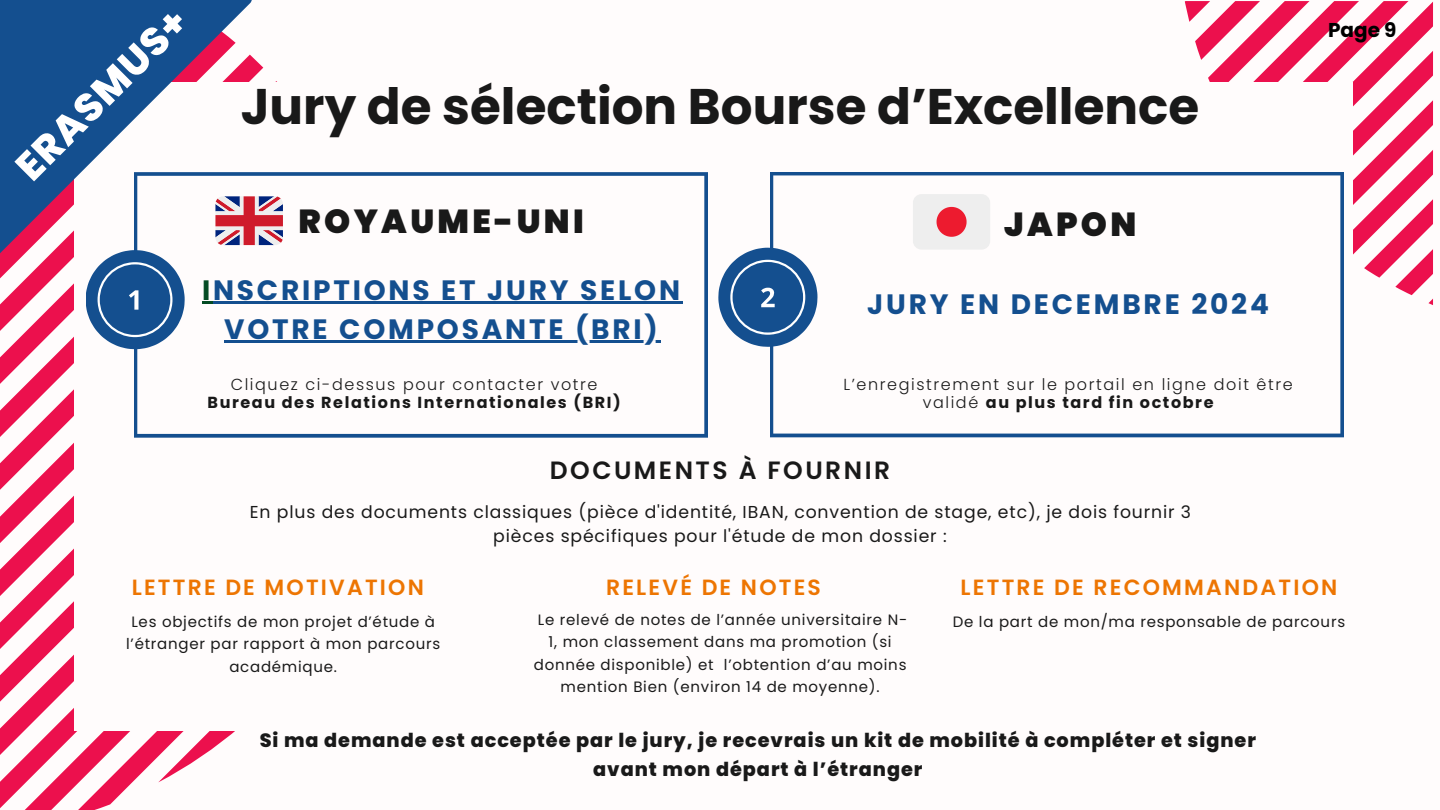
<style>
.page{position:relative;width:1440px;height:810px;background:#fff}
.page>*{position:absolute;margin:0;border:0;box-sizing:border-box;transform-origin:0 0}
.t1{font:700 50px "Poppins";color:#191919}
.t2{font:800 39.5px "Poppins";color:#fff}
.t3{font:900 33.2px "Poppins";letter-spacing:.1em;color:#191919}
.t4{font:700 28px/39px "Poppins";letter-spacing:.1em;color:#144f8f;text-align:center}
.t5{font:600 25px "Poppins";letter-spacing:.1em;color:#191919}
.t6{font:600 22px "Poppins";letter-spacing:.1em;color:#ed7502}
.t7{font:700 20px "Poppins";color:#000}
.t8{font:800 19.2px/28.5px "Poppins";letter-spacing:.05em;color:#191919;text-align:center}
.t9{font:17.2px/24.8px "Poppins";letter-spacing:.05em;color:#191919;text-align:center}
.t10{font:300 16px/18px "Poppins";letter-spacing:.1em;color:#191919;text-align:center}
.t11{font:700 16px "Poppins";letter-spacing:.1em;color:#191919}
.t12{font:15px/22.5px "Poppins";letter-spacing:.05em;color:#191919;text-align:center}
.s1{color:#044b23}
.s2{font-weight:700}
</style>
<div class="page">
<svg style="left:0;top:57px;width:277px;height:753px"></svg>
<svg style="left:1184px;top:1px;width:249px;height:304px"></svg>
<div style="left:74px;top:82px;width:1278px;height:648px;background:#fffcfc"></div>
<svg style="left:86px;top:260px;width:99px;height:89px"></svg>
<svg style="left:718px;top:248px;width:99px;height:99px"></svg>
<div style="left:913px;top:194px;width:77px;height:56px;background:#eee;border-radius:9px"></div>
<svg style="left:937px;top:207px;width:30px;height:30px"></svg>
<svg style="left:253px;top:196px;width:30px;height:49px"></svg>
<svg style="left:202px;top:301px;width:11px;height:3px"></svg>
<hr style="left:213px;top:301px;width:470px;height:3px;background:#144f8f">
<hr style="left:224px;top:340px;width:437px;height:3px;background:#144f8f">
<svg style="left:0;top:0;width:253px;height:260px"></svg>
<h2 class="t2" style="left:3px;top:154px;width:225px;rotate:-45deg">ERASMUS+</h2>
<h1 class="t1" style="left:241px;top:72px;width:960px">Jury de sélection Bourse d’Excellence</h1>
<h3 class="t3" style="left:299px;top:198px;width:287px">ROYAUME-UNI</h3>
<h3 class="t3" style="left:1004px;top:201px;width:134px">JAPON</h3>
<h3 class="t4" style="left:202px;top:271px;width:480px"><span class="s1">I</span>NSCRIPTIONS ET JURY SELON<br>VOTRE COMPOSANTE (BRI)</h3>
<p class="t10" style="left:231px;top:375px;width:368px">Cliquez ci-dessus pour contacter votre</p>
<p class="t11" style="left:208px;top:391px;width:415px">Bureau des Relations Internationales (BRI)</p>
<h3 class="t4" style="left:867px;top:284px;width:403px">JURY EN DECEMBRE 2024</h3>
<p class="t10" style="left:843px;top:375px;width:451px">L’enregistrement sur le portail en ligne doit être validé <span class="s2">au plus tard fin octobre</span></p>
<h3 class="t5" style="left:550px;top:453px;width:342px">DOCUMENTS À FOURNIR</h3>
<p class="t9" style="left:250px;top:499px;width:943px">En plus des documents classiques (pièce d'identité, IBAN, convention de stage, etc), je dois fournir 3 pièces spécifiques pour l'étude de mon dossier :</p>
<h3 class="t7" style="left:1328px;top:16px;width:70px">Page 9</h3>
<h3 class="t6" style="left:132px;top:572px;width:294px">LETTRE DE MOTIVATION</h3>
<h3 class="t6" style="left:606px;top:572px;width:216px">RELEVÉ DE NOTES</h3>
<h3 class="t6" style="left:961px;top:572px;width:378px">LETTRE DE RECOMMANDATION</h3>
<p class="t12" style="left:126px;top:610px;width:316px">Les objectifs de mon projet d’étude à l’étranger par rapport à mon parcours académique.</p>
<p class="t12" style="left:534px;top:608px;width:375px">Le relevé de notes de l’année universitaire N-1, mon classement dans ma promotion (si donnée disponible) et l’obtention d’au moins mention Bien (environ 14 de moyenne).</p>
<p class="t12" style="left:953px;top:610px;width:394px">De la part de mon/ma responsable de parcours</p>
<p class="t8" style="left:260px;top:726px;width:998px">Si ma demande est acceptée par le jury, je recevrais un kit de mobilité à compléter et signer avant mon départ à l’étranger</p>
</div>
